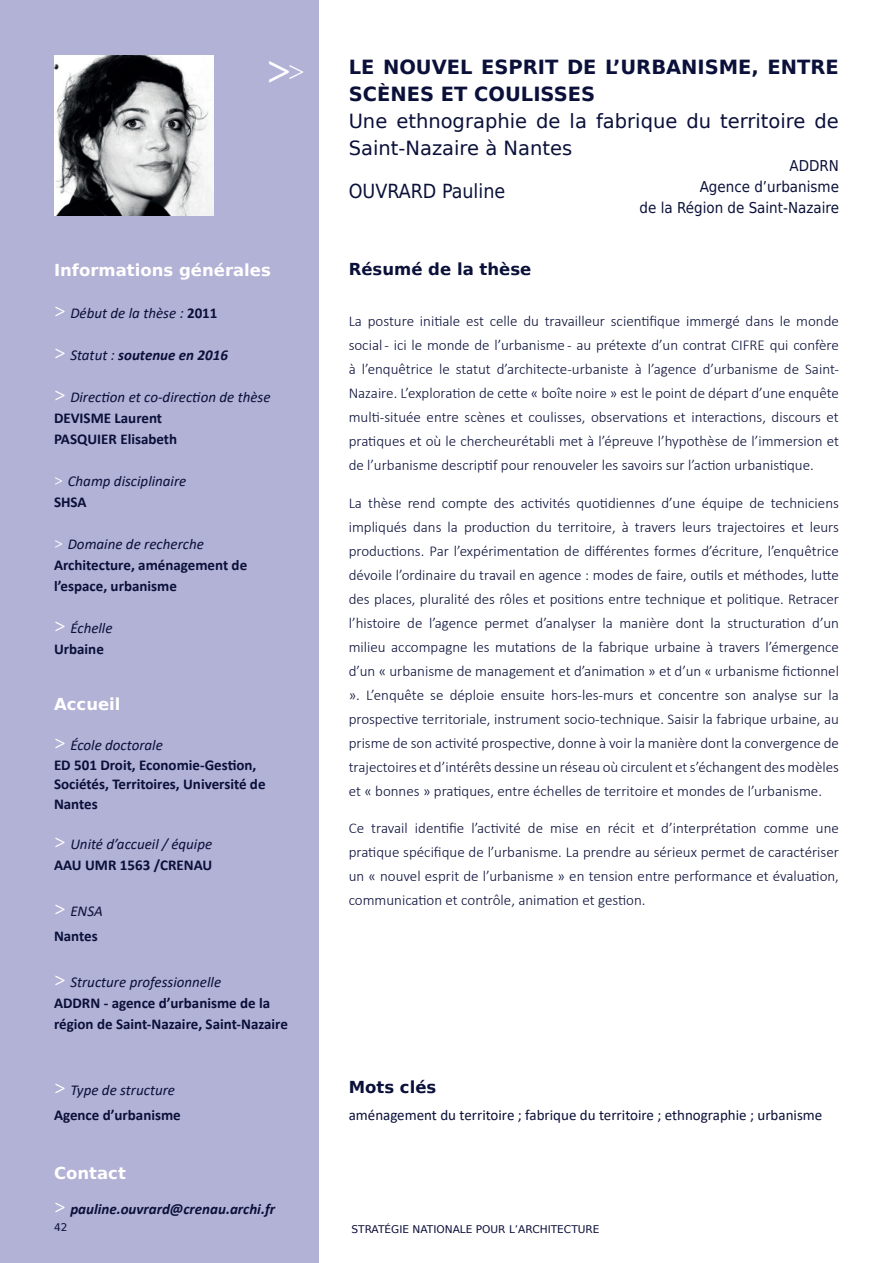
<style>
.page{position:relative;width:893px;height:1263px;background:#fff}
.page>*{position:absolute;margin:0;border:0;box-sizing:border-box;transform-origin:0 0}
.t1{font:700 42.3px "Liberation Serif";color:#fff}
.t2{font:19.5px/27px "DejaVu Sans";color:#0a1039}
.t3{font:700 19.5px/27px "DejaVu Sans";color:#0a1039}
.t4{font:19.5px "DejaVu Sans Condensed";color:#0a1039}
.t5{font:700 16.5px "DejaVu Sans";color:#fff}
.t6{font:700 16.5px "DejaVu Sans";color:#0a1039}
.t7{font:300 15px/24px "Calibri";color:#0a1039;text-align:justify}
.t8{font:700 15px/21px "Calibri";color:#0a1039}
.t9{font:italic 15px/21px "Calibri";color:#0a1039}
.t10{font:15px "Calibri";color:#0a1039}
.t11{font:italic 700 15px "Calibri";color:#0a1039}
.t12{font:15px/21px "DejaVu Sans Condensed";color:#0a1039;text-align:right}
.t13{font:10.65px "DejaVu Sans";color:#0a1039}
.t14{font:10.5px "DejaVu Sans";color:#0a1039}
.s1{font-weight:400;font-size:29.55px}
.s2{font-family:"Liberation Serif";font-weight:700;font-size:19.5px;color:#fff}
.s3{font-weight:700;font-style:normal}
.s4{font-family:"Liberation Serif";font-size:19.5px;color:#fff}
.s5{font-weight:400}
.s6{font-family:"Liberation Serif";font-style:italic;font-size:19.5px;color:#fff}
.s7{font-weight:400;font-style:italic}
.s8{font-family:"Liberation Serif";font-weight:700;color:#fff}
.s9{font-family:"Liberation Serif";font-style:italic;color:#fff}
</style>
<div class="page">
<div style="left:0;top:0;width:318px;height:1263px;background:#b2b1d6"></div>
<img style="left:54px;top:56px;width:160px;height:159px">
<h1 class="t1" style="left:267px;top:43px;width:39px">&gt;<span class="s1">&gt;</span></h1>
<p class="t5" style="left:54px;top:257px;width:218px">Informations générales</p>
<p class="t9" style="left:54px;top:302px;width:165px"><span class="s2">&gt;</span> Début de la thèse : <span class="s3">2011</span></p>
<p class="t11" style="left:54px;top:345px;width:176px"><span class="s4">&gt;</span> <span class="s5">Statut :</span> soutenue en 2016</p>
<p class="t8" style="left:54px;top:387px;width:218px"><span class="s6">&gt;</span> <span class="s7">Direction et co-direction de thèse<br></span>DEVISME Laurent<br>PASQUIER Elisabeth</p>
<p class="t9" style="left:54px;top:470px;width:134px"><span class="s8">&gt;</span> Champ disciplinaire<br><span class="s3">SHSA</span></p>
<p class="t8" style="left:54px;top:534px;width:195px"><span class="s9">&gt;</span> <span class="s7">Domaine de recherche<br></span>Architecture, aménagement de l’espace, urbanisme</p>
<p class="t9" style="left:54px;top:617px;width:60px"><span class="s2">&gt;</span> Échelle<br><span class="s3">Urbaine</span></p>
<p class="t5" style="left:54px;top:690px;width:68px">Accueil</p>
<p class="t8" style="left:54px;top:735px;width:213px;line-height:19.5px"><span class="s6">&gt;</span> <span class="s7">École doctorale<br></span>ED 501 Droit, Economie-Gestion,<br>Sociétés, Territoires, Université de<br>Nantes</p>
<p class="t9" style="left:54px;top:833px;width:160px"><span class="s2">&gt;</span> Unité d’accueil / équipe<br><span class="s3">AAU UMR 1563 /CRENAU</span></p>
<p class="t8" style="left:54px;top:898px;width:50px;line-height:24.8px"><span class="s6">&gt;</span> <span class="s7">ENSA<br></span>Nantes</p>
<p class="t8" style="left:54px;top:971px;width:235px"><span class="s6">&gt;</span> <span class="s7">Structure professionnelle<br></span>ADDRN - agence d’urbanisme de la région de Saint-Nazaire, Saint-Nazaire</p>
<p class="t8" style="left:54px;top:1078px;width:128px;line-height:24.8px"><span class="s6">&gt;</span> <span class="s7">Type de structure<br></span>Agence d’urbanisme</p>
<p class="t5" style="left:54px;top:1160px;width:73px">Contact</p>
<p class="t11" style="left:54px;top:1198px;width:223px"><span class="s4">&gt;</span> pauline.ouvrard@crenau.archi.fr</p>
<h2 class="t3" style="left:349px;top:52px;width:492px">LE NOUVEL ESPRIT DE L’URBANISME, ENTRE<br>SCÈNES ET COULISSES</h2>
<h2 class="t2" style="left:349px;top:106px;width:492px">Une ethnographie de la fabrique du territoire de<br>Saint-Nazaire à Nantes</h2>
<h2 class="t4" style="left:349px;top:175px;width:158px">OUVRARD Pauline</h2>
<p class="t12" style="left:640px;top:154px;width:201px">ADDRN<br>Agence d’urbanisme<br>de la Région de Saint-Nazaire</p>
<p class="t6" style="left:349px;top:256px;width:184px">Résumé de la thèse</p>
<p class="t7" style="left:349px;top:309px;width:492px">La posture initiale est celle du travailleur scientifique immergé dans le monde social - ici le monde de l’urbanisme - au prétexte d’un contrat CIFRE qui confère à l’enquêtrice le statut d’architecte-urbaniste à l’agence d’urbanisme de Saint-Nazaire. L’exploration de cette « boîte noire » est le point de départ d’une enquête multi-située entre scènes et coulisses, observations et interactions, discours et pratiques et où le chercheurétabli met à l’épreuve l’hypothèse de l’immersion et de l’urbanisme descriptif pour renouveler les savoirs sur l’action urbanistique.</p>
<p class="t7" style="left:349px;top:491px;width:492px">La thèse rend compte des activités quotidiennes d’une équipe de techniciens impliqués dans la production du territoire, à travers leurs trajectoires et leurs productions. Par l’expérimentation de différentes formes d’écriture, l’enquêtrice dévoile l’ordinaire du travail en agence : modes de faire, outils et méthodes, lutte des places, pluralité des rôles et positions entre technique et politique. Retracer l’histoire de l’agence permet d’analyser la manière dont la structuration d’un milieu accompagne les mutations de la fabrique urbaine à travers l’émergence d’un « urbanisme de management et d’animation » et d’un « urbanisme fictionnel ». L’enquête se déploie ensuite hors-les-murs et concentre son analyse sur la prospective territoriale, instrument socio-technique. Saisir la fabrique urbaine, au prisme de son activité prospective, donne à voir la manière dont la convergence de trajectoires et d’intérêts dessine un réseau où circulent et s’échangent des modèles et « bonnes » pratiques, entre échelles de territoire et mondes de l’urbanisme.</p>
<p class="t7" style="left:349px;top:816px;width:492px">Ce travail identifie l’activité de mise en récit et d’interprétation comme une pratique spécifique de l’urbanisme. La prendre au sérieux permet de caractériser un « nouvel esprit de l’urbanisme » en tension entre performance et évaluation, communication et contrôle, animation et gestion.</p>
<p class="t6" style="left:349px;top:1073px;width:89px">Mots clés</p>
<p class="t10" style="left:349px;top:1104px;width:475px">aménagement du territoire ; fabrique du territoire ; ethnographie ; urbanisme</p>
<p class="t14" style="left:54px;top:1219px;width:15px">42</p>
<p class="t13" style="left:351px;top:1221px;width:250px">STRATÉGIE NATIONALE POUR L’ARCHITECTURE</p>
</div>
